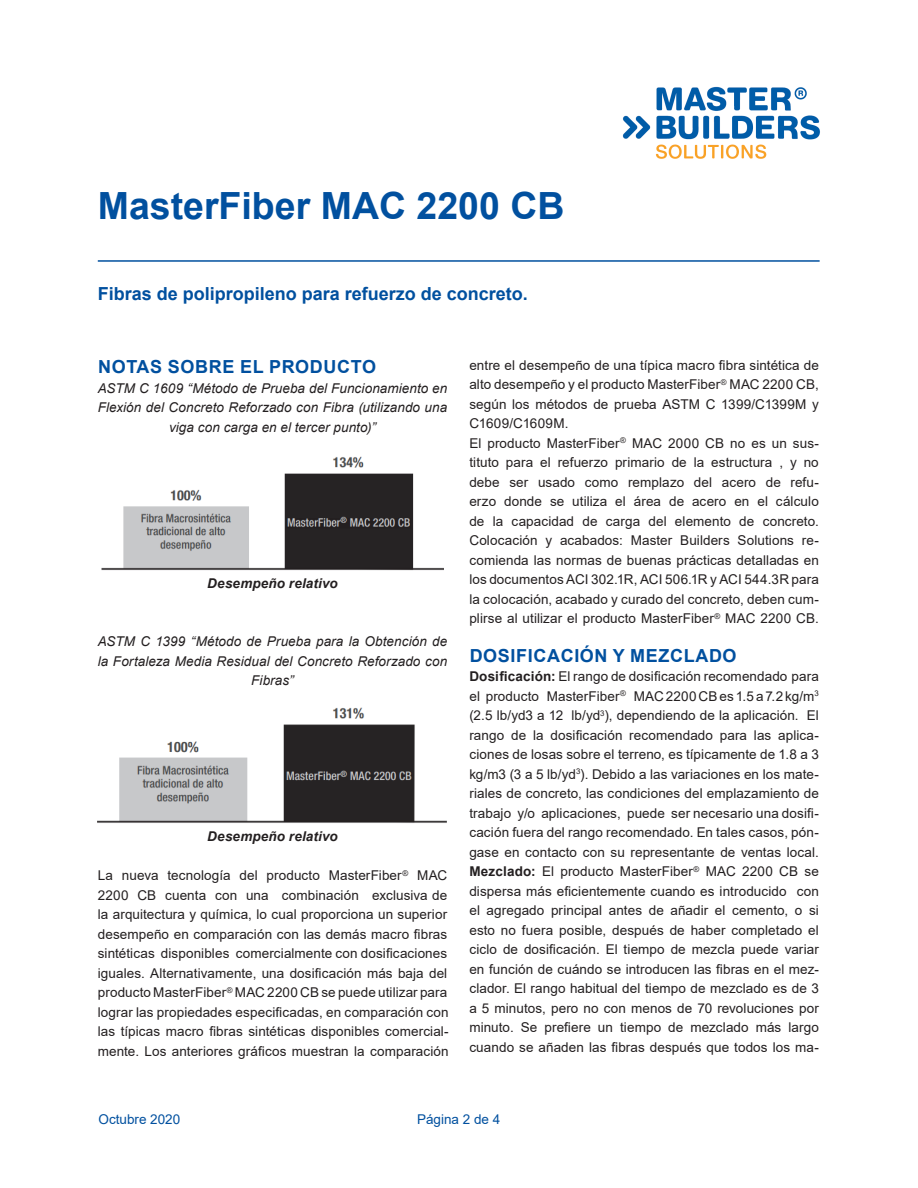
<style>
.page{position:relative;width:918px;height:1188px;background:#fff}
.page>*{position:absolute;margin:0;border:0;box-sizing:border-box;transform-origin:0 0}
.t1{font:700 37.5px "Arial";color:#01509f}
.t2{font:700 18px "Arial";color:#01509f}
.t3{font:700 18px "Arial";letter-spacing:.035em;color:#01509f}
.t4{font:13.5px/19.5px "Arial";letter-spacing:.005em;color:#231f20;text-align:justify}
.t5{font:italic 13.5px/19.5px "Arial";letter-spacing:.005em;color:#231f20;text-align:center}
.t6{font:italic 700 13.5px "Arial";letter-spacing:.015em;color:#231f20}
.t7{font:13.5px "Arial";color:#01509f}
.t8{font:13.5px "Arial";letter-spacing:.025em;color:#231f20}
.s1{font-weight:700}
</style>
<div class="page">
<img style="left:622px;top:86px;width:198px;height:73px">
<hr style="left:98px;top:260px;width:722px;height:2px;background:#01509f">
<img style="left:101px;top:456px;width:343px;height:115px">
<img style="left:97px;top:707px;width:350px;height:116px">
<h1 class="t1" style="left:98px;top:179px;width:468px">MasterFiber MAC 2200 CB</h1>
<h2 class="t2" style="left:98px;top:281px;width:432px">Fibras de polipropileno para refuerzo de concreto.</h2>
<p class="t3" style="left:98px;top:354px;width:279px">NOTAS SOBRE EL PRODUCTO</p>
<p class="t5" style="left:98px;top:378px;width:351px">ASTM C 1609 “Método de Prueba del Funcionamiento en<br>Flexión del Concreto Reforzado con Fibra (utilizando una viga con carga en el tercer punto)”</p>
<p class="t6" style="left:207px;top:574px;width:132px">Desempeño relativo</p>
<p class="t5" style="left:98px;top:632px;width:351px">ASTM C 1399 “Método de Prueba para la Obtención de la Fortaleza Media Residual del Concreto Reforzado con<br>Fibras”</p>
<p class="t6" style="left:207px;top:827px;width:132px">Desempeño relativo</p>
<p class="t4" style="left:98px;top:866px;width:353px">La nueva tecnología del producto MasterFiber<sup>®</sup> MAC 2200 CB cuenta con una combinación exclusiva de la arquitectura y química, lo cual proporciona un superior desempeño en comparación con las demás macro fibras sintéticas disponibles comercialmente con dosificaciones iguales. Alternativamente, una dosificación más baja del producto MasterFiber<sup>®</sup> MAC 2200 CB se puede utilizar para lograr las propiedades especificadas, en comparación con las típicas macro fibras sintéticas disponibles comercial&shy;mente. Los anteriores gráficos muestran la comparación</p>
<p class="t4" style="left:469px;top:355px;width:351px">entre el desempeño de una típica macro fibra sintética de alto desempeño y el producto MasterFiber<sup>®</sup> MAC 2200 CB, según los métodos de prueba ASTM C 1399/C1399M y</p>
<p class="t8" style="left:469px;top:414px;width:101px">C1609/C1609M.</p>
<p class="t4" style="left:469px;top:433px;width:351px">El producto MasterFiber<sup>®</sup> MAC 2000 CB no es un sus&shy;tituto para el refuerzo primario de la estructura , y no debe ser usado como remplazo del acero de refu&shy;erzo donde se utiliza el área de acero en el cálculo de la capacidad de carga del elemento de concreto.</p>
<p class="t4" style="left:469px;top:531px;width:351px">Colocación y acabados: Master Builders Solutions re&shy;comienda las normas de buenas prácticas detalladas en los documentos ACI 302.1R, ACI 506.1R y ACI 544.3R para la colocación, acabado y curado del concreto, deben cum&shy;plirse al utilizar el producto MasterFiber<sup>®</sup> MAC 2200 CB.</p>
<p class="t3" style="left:470px;top:643px;width:268px">DOSIFICACIÓN Y MEZCLADO</p>
<p class="t4" style="left:469px;top:667px;width:351px"><span class="s1">Dosificación:</span> El rango de dosificación recomendado para el producto MasterFiber<sup>®</sup> MAC 2200 CB es 1.5 a 7.2 kg/m<sup>3</sup></p>
<p class="t4" style="left:469px;top:706px;width:351px">(2.5 lb/yd3 a 12 lb/yd<sup>3</sup>), dependiendo de la aplicación. El rango de la dosificación recomendado para las aplica&shy;ciones de losas sobre el terreno, es típicamente de 1.8 a 3 kg/m3 (3 a 5 lb/yd<sup>3</sup>). Debido a las variaciones en los mate&shy;riales de concreto, las condiciones del emplazamiento de trabajo y/o aplicaciones, puede ser necesario una dosifi&shy;cación fuera del rango recomendado. En tales casos, pón&shy;gase en contacto con su representante de ventas local.</p>
<p class="t4" style="left:469px;top:862px;width:351px"><span class="s1">Mezclado:</span> El producto MasterFiber<sup>®</sup> MAC 2200 CB se dispersa más eficientemente cuando es introducido con el agregado principal antes de añadir el cemento, o si esto no fuera posible, después de haber completado el ciclo de dosificación. El tiempo de mezcla puede variar en función de cuándo se introducen las fibras en el mez&shy;clador. El rango habitual del tiempo de mezclado es de 3 a 5 minutos, pero no con menos de 70 revoluciones por minuto. Se prefiere un tiempo de mezclado más largo cuando se añaden las fibras después que todos los ma-</p>
<p class="t7" style="left:99px;top:1110px;width:83px">Octubre 2020</p>
<p class="t7" style="left:417px;top:1110px;width:85px">Página 2 de 4</p>
</div>
